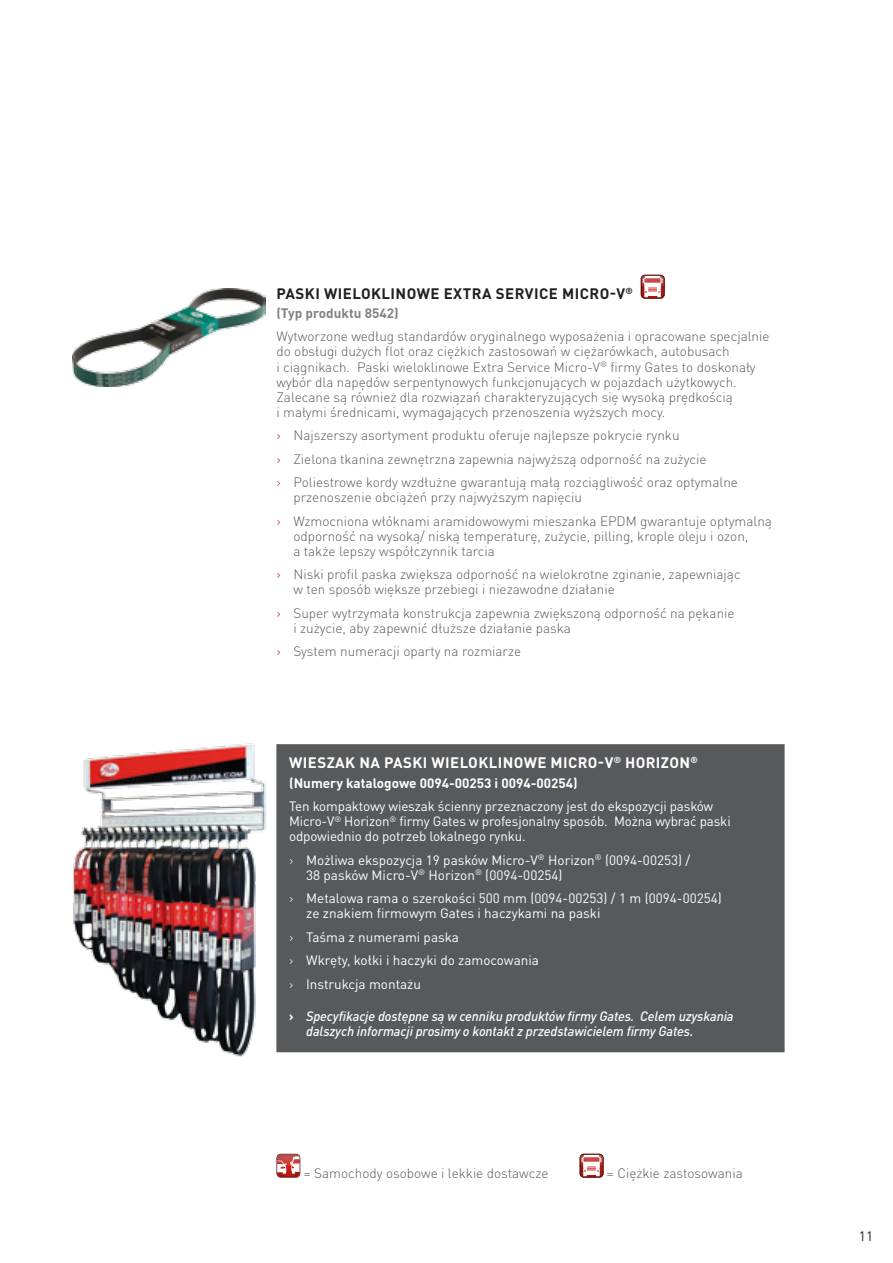
<style>
.page{position:relative;width:893px;height:1263px;background:#fff}
.page>*{position:absolute;margin:0;border:0;box-sizing:border-box;transform-origin:0 0}
.t1{font:700 15px "DIN Pro";letter-spacing:.025em;color:#fff}
.t2{font:700 15px "DIN Pro";letter-spacing:.03em;color:#231f20}
.t3{font:300 13.5px/15px "DIN Pro";color:#58595b}
.t4{font:13.5px/15px "DIN Pro";letter-spacing:-.005em;color:#fff}
.t5{font:italic 500 13.5px/15px "DIN Pro";letter-spacing:-.01em;color:#fff}
.t6{font:700 13.5px "DIN Pro";color:#fff}
.t7{font:700 13.5px "DIN Pro";color:#808285}
.t8{font:13.5px "DIN Pro";color:#231f20}
.s1{color:#e31b23}
.s2{font-weight:300}
.s3{font-weight:700;font-style:normal}
</style>
<div class="page">
<img style="left:73px;top:743px;width:194px;height:314px">
<img style="left:72px;top:289px;width:194px;height:98px">
<svg style="left:276px;top:1154px;width:24px;height:24px"></svg>
<svg style="left:580px;top:1154px;width:23px;height:24px"></svg>
<svg style="left:641px;top:275px;width:24px;height:24px"></svg>
<div style="left:276px;top:744px;width:509px;height:308px;background:#58595b"></div>
<p class="t2" style="left:276px;top:281px;width:358px">PASKI WIELOKLINOWE EXTRA SERVICE MICRO-V<sup>®</sup></p>
<p class="t7" style="left:276px;top:302px;width:124px">(Typ produktu 8542)</p>
<p class="t3" style="left:276px;top:328px;width:495px">Wytworzone według standardów oryginalnego wyposażenia i opracowane specjalnie do obsługi dużych flot oraz ciężkich zastosowań w ciężarówkach, autobusach<br>i ciągnikach. Paski wieloklinowe Extra Service Micro-V<sup>®</sup> firmy Gates to doskonały wybór dla napędów serpentynowych funkcjonujących w pojazdach użytkowych.<br>Zalecane są również dla rozwiązań charakteryzujących się wysoką prędkością<br>i małymi średnicami, wymagających przenoszenia wyższych mocy.</p>
<p class="t3" style="left:276px;top:422px;width:463px;line-height:23.5px"><span class="s1">›</span> Najszerszy asortyment produktu oferuje najlepsze pokrycie rynku<br><span class="s1">›</span> Zielona tkanina zewnętrzna zapewnia najwyższą odporność na zużycie<br><span class="s1">›</span> Poliestrowe kordy wzdłużne gwarantują małą rozciągliwość oraz optymalne</p>
<p class="t3" style="left:276px;top:484px;width:497px;line-height:23.5px;text-indent:17px">przenoszenie obciążeń przy najwyższym napięciu<br><span class="s1">›</span> Wzmocniona włóknami aramidowowymi mieszanka EPDM gwarantuje optymalną</p>
<p class="t3" style="left:293px;top:527px;width:456px">odporność na wysoką/ niską temperaturę, zużycie, pilling, krople oleju i ozon, a także lepszy współczynnik tarcia</p>
<p class="t3" style="left:293px;top:565px;width:449px;text-indent:-17px"><span class="s1">›</span> Niski profil paska zwiększa odporność na wielokrotne zginanie, zapewniając w ten sposób większe przebiegi i niezawodne działanie</p>
<p class="t3" style="left:293px;top:604px;width:443px;text-indent:-17px"><span class="s1">›</span> Super wytrzymała konstrukcja zapewnia zwiększoną odporność na pękanie i zużycie, aby zapewnić dłuższe działanie paska</p>
<p class="t3" style="left:276px;top:642px;width:246px"><span class="s1">›</span> System numeracji oparty na rozmiarze</p>
<p class="t1" style="left:289px;top:750px;width:410px">WIESZAK NA PASKI WIELOKLINOWE MICRO-V<sup>®</sup> HORIZON<sup>®</sup></p>
<p class="t6" style="left:289px;top:771px;width:290px">(Numery katalogowe 0094-00253 i 0094-00254)</p>
<p class="t4" style="left:289px;top:797px;width:443px">Ten kompaktowy wieszak ścienny przeznaczony jest do ekspozycji pasków<br>Micro-V<sup>®</sup> Horizon<sup>®</sup> firmy Gates w profesjonalny sposób. Można wybrać paski odpowiednio do potrzeb lokalnego rynku.</p>
<p class="t4" style="left:306px;top:851px;width:386px;text-indent:-17px"><span class="s2">›</span> Możliwa ekspozycja 19 pasków Micro-V<sup>®</sup> Horizon<sup>®</sup> (0094-00253) /<br>38 pasków Micro-V<sup>®</sup> Horizon<sup>®</sup> (0094-00254)</p>
<p class="t4" style="left:306px;top:889px;width:417px;text-indent:-17px"><span class="s2">›</span> Metalowa rama o szerokości 500 mm (0094-00253) / 1 m (0094-00254) ze znakiem firmowym Gates i haczykami na paski</p>
<p class="t4" style="left:289px;top:924px;width:251px;line-height:23.5px"><span class="s2">›</span> Taśma z numerami paska<br><span class="s2">›</span> Wkręty, kołki i haczyki do zamocowania <span class="s2">›</span> Instrukcja montażu</p>
<p class="t5" style="left:306px;top:1007px;width:429px;text-indent:-17px"><span class="s3">›</span> Specyfikacje dostępne są w cenniku produktów firmy Gates. Celem uzyskania dalszych informacji prosimy o kontakt z przedstawicielem firmy Gates.</p>
<p class="t3" style="left:304px;top:1164px;width:246px">= Samochody osobowe i lekkie dostawcze</p>
<p class="t3" style="left:607px;top:1164px;width:137px">= Ciężkie zastosowania</p>
<p class="t8" style="left:859px;top:1225px;width:16px">11</p>
</div>
